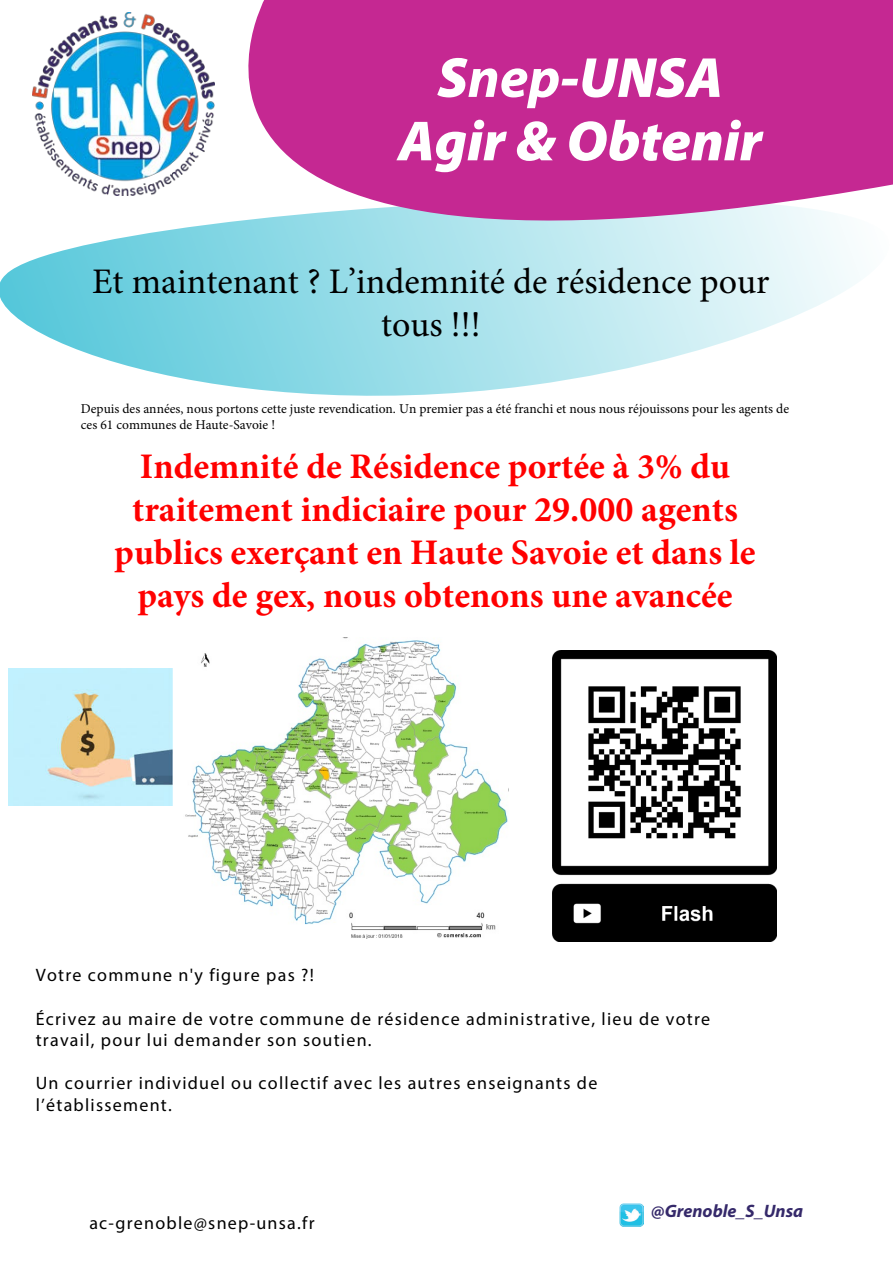
<style>
.page{position:relative;width:893px;height:1263px;background:#fff}
.page>*{position:absolute;margin:0;border:0;box-sizing:border-box;transform-origin:0 0}
.t1{font:italic 900 57px/63.4px "Myriad Pro";color:#fff;text-align:center}
.t2{font:700 36px/43.2px "Minion Pro";color:#f00;text-align:center}
.t3{font:36px/43px "Minion Pro";color:#000;text-align:center}
.t4{font:18px/21.6px "Myriad Pro";letter-spacing:.07em;color:#000}
.t5{font:italic 700 18px "Myriad Pro";color:#35296a}
.t6{font:13.5px/16.2px "Minion Pro";color:#000}
.s1{font-weight:700}
</style>
<div class="page">
<svg style="left:0;top:226px;width:767px;height:170px"></svg>
<svg style="left:191px;top:0;width:702px;height:327px;background:#c67bbb"></svg>
<img style="left:620px;top:1203px;width:23px;height:24px">
<img style="left:32px;top:13px;width:183px;height:182px">
<img style="left:185px;top:637px;width:324px;height:301px">
<img style="left:553px;top:650px;width:224px;height:292px">
<img style="left:9px;top:668px;width:164px;height:137px">
<h1 class="t1" style="left:398px;top:47px;width:366px">S<span class="s1">nep</span>-UNSA<br>Agir &amp; Obtenir</h1>
<h2 class="t3" style="left:92px;top:260px;width:679px">Et maintenant ? L’indemnité de résidence pour tous !!!</h2>
<p class="t6" style="left:81px;top:401px;width:710px">Depuis des années, nous portons cette juste revendication. Un premier pas a été franchi et nous nous réjouissons pour les agents de ces 61 communes de Haute-Savoie !</p>
<h2 class="t2" style="left:114px;top:444px;width:643px">Indemnité de Résidence portée à 3% du traitement indiciaire pour 29.000 agents publics exerçant en Haute Savoie et dans le pays de gex, nous obtenons une avancée</h2>
<p class="t4" style="left:36px;top:964px;width:280px">Votre commune n'y figure pas ?!</p>
<p class="t4" style="left:36px;top:1007px;width:676px">Écrivez au maire de votre commune de résidence administrative, lieu de votre travail, pour lui demander son soutien.</p>
<p class="t4" style="left:36px;top:1072px;width:563px">Un courrier individuel ou collectif avec les autres enseignants de l’établissement.</p>
<p class="t4" style="left:89px;top:1212px;width:227px">ac-grenoble@snep-unsa.fr</p>
<p class="t5" style="left:651px;top:1199px;width:153px">@Grenoble_S_Unsa</p>
</div>
